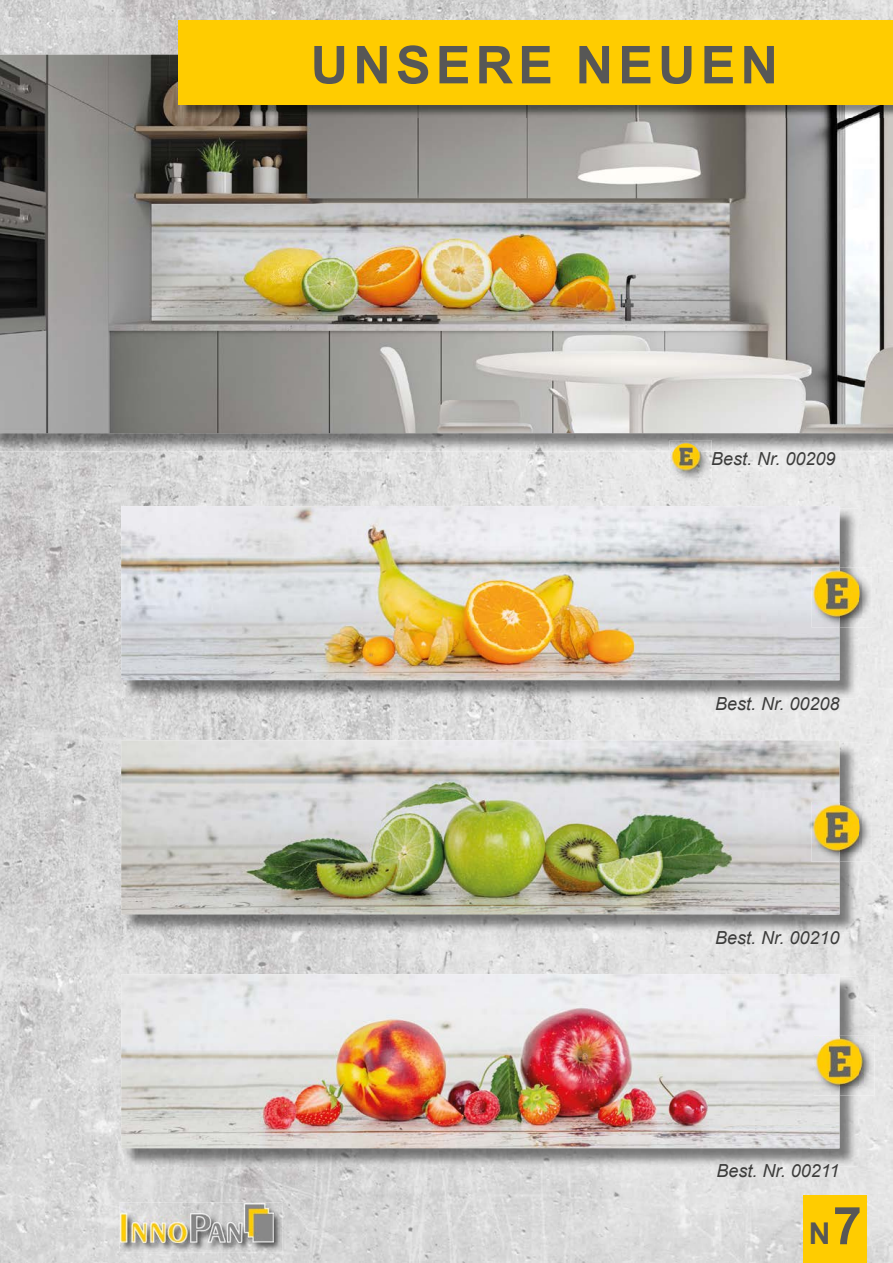
<style>
.page{position:relative;width:893px;height:1263px;background:#fff}
.page>*{position:absolute;margin:0;border:0;box-sizing:border-box;transform-origin:0 0}
.t1{font:700 52.2px "Arial";letter-spacing:.095em;color:#575756}
.t2{font:700 30px "Arial";color:#575756}
.t3{font:italic 18px "Arial";color:#3c3c3b}
.s1{font-size:52.2px}
</style>
<div class="page">
<img style="left:0;top:0;width:198px;height:55px">
<img style="left:198px;top:0;width:695px;height:20px">
<img style="left:0;top:452px;width:148px;height:811px">
<img style="left:148px;top:452px;width:745px;height:74px">
<img style="left:844px;top:526px;width:49px;height:737px">
<img style="left:148px;top:698px;width:696px;height:45px">
<img style="left:148px;top:933px;width:696px;height:43px">
<img style="left:148px;top:1167px;width:696px;height:96px">
<div style="left:803px;top:1196px;width:64px;height:67px;background:#fc0"></div>
<img style="left:119px;top:1202px;width:163px;height:50px">
<img style="left:120px;top:1203px;width:153px;height:40px">
<img style="left:0;top:55px;width:893px;height:397px">
<img style="left:810px;top:508px;width:48px;height:190px">
<img style="left:124px;top:680px;width:686px;height:18px">
<img style="left:121px;top:506px;width:718px;height:174px">
<img style="left:810px;top:743px;width:48px;height:190px">
<img style="left:124px;top:914px;width:686px;height:19px">
<img style="left:121px;top:740px;width:718px;height:174px">
<img style="left:810px;top:976px;width:48px;height:191px">
<img style="left:124px;top:1148px;width:686px;height:19px">
<img style="left:121px;top:974px;width:718px;height:174px">
<img style="left:181px;top:104px;width:712px;height:13px">
<div style="left:179px;top:20px;width:714px;height:84px;background:#fc0"></div>
<img style="left:670px;top:440px;width:41px;height:42px">
<img style="left:672px;top:442px;width:28px;height:29px">
<img style="left:811px;top:568px;width:61px;height:59px">
<img style="left:813px;top:569px;width:48px;height:48px">
<img style="left:811px;top:802px;width:61px;height:60px">
<img style="left:813px;top:803px;width:48px;height:48px">
<img style="left:814px;top:1036px;width:60px;height:59px">
<img style="left:815px;top:1037px;width:49px;height:48px">
<h1 class="t1" style="left:311px;top:28px;width:469px">UNSERE NEUEN</h1>
<p class="t3" style="left:711px;top:447px;width:126px">Best. Nr. 00209</p>
<p class="t3" style="left:715px;top:692px;width:126px">Best. Nr. 00208</p>
<p class="t3" style="left:715px;top:926px;width:126px">Best. Nr. 00210</p>
<p class="t3" style="left:716px;top:1159px;width:125px">Best. Nr. 00211</p>
<h2 class="t2" style="left:809px;top:1212px;width:55px">N<span class="s1">7</span></h2>
</div>
